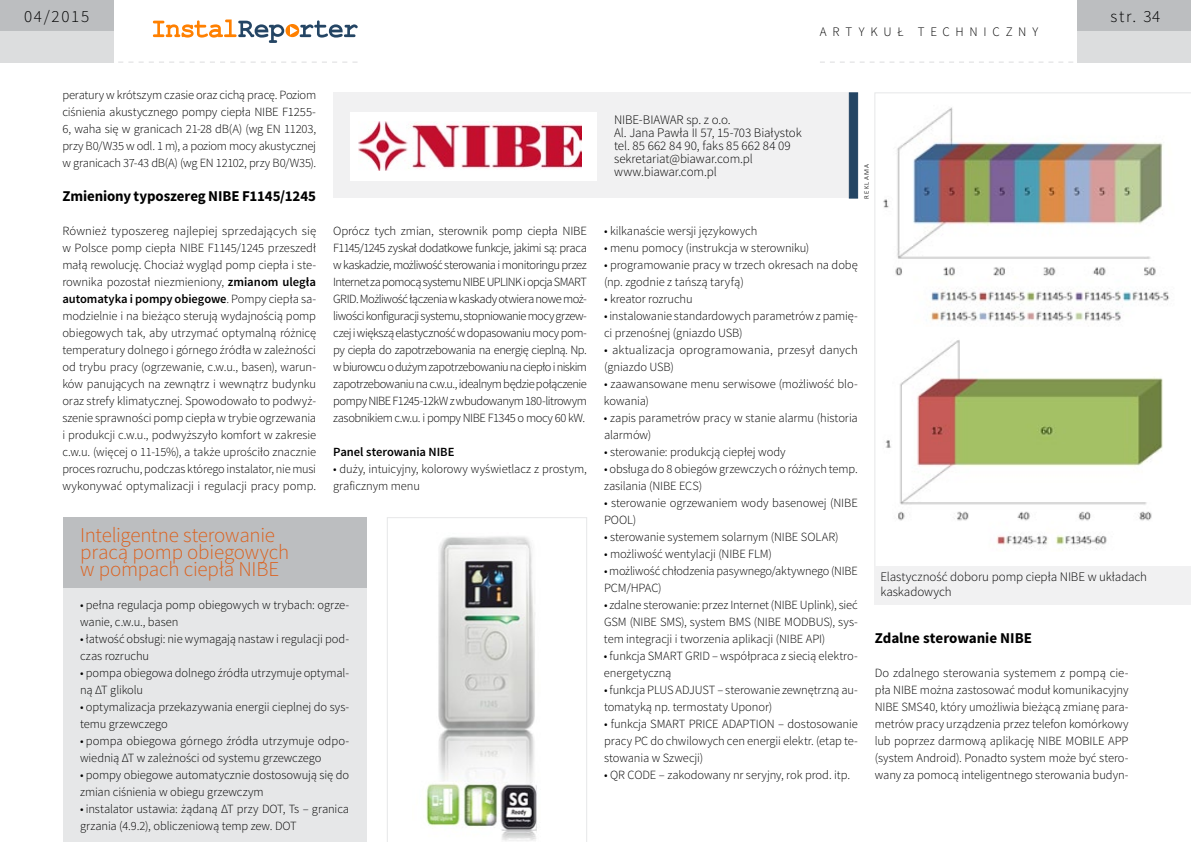
<style>
.page{position:relative;width:1191px;height:842px;background:#fff}
.page>*{position:absolute;margin:0;border:0;box-sizing:border-box;transform-origin:0 0}
.t1{font:300 21px/17px "Source Sans Pro";letter-spacing:-.01em;color:#dc611e}
.t2{font:300 17px "Source Sans Pro";letter-spacing:.1em;color:#000}
.t3{font:700 15px "Source Sans Pro";letter-spacing:-.005em;color:#000}
.t4{font:300 13px/13px "Source Sans Pro";letter-spacing:-.005em;color:#000}
.t5{font:300 13px "Source Sans Pro";letter-spacing:.44em;color:#000}
.t6{font:300 12.5px/17px "Source Sans Pro";letter-spacing:-.01em;color:#000}
.t7{font:600 12.5px "Source Sans Pro";letter-spacing:-.005em;color:#000}
.t8{font:300 7px "Calibri";letter-spacing:.16em;color:#000}
.s1{font-weight:600}
</style>
<div class="page">
<div style="left:1077px;top:0;width:114px;height:31px;background:#bcbec0"></div>
<div style="left:1077px;top:31px;width:114px;height:31px;background:#dcddde"></div>
<svg style="left:153px;top:20px;width:204px;height:23px"></svg>
<div style="left:0;top:0;width:113px;height:31px;background:#bcbec0"></div>
<div style="left:0;top:31px;width:113px;height:31px;background:#dcddde"></div>
<svg style="left:108px;top:62px;width:249px;height:1px"></svg>
<svg style="left:820px;top:62px;width:263px;height:1px"></svg>
<div style="left:63px;top:517px;width:303px;height:71px;background:#bcbec0"></div>
<div style="left:63px;top:588px;width:303px;height:254px;background:#e6e7e8"></div>
<svg style="left:874px;top:93px;width:317px;height:481px"></svg>
<svg style="left:387px;top:517px;width:200px;height:325px"></svg>
<div style="left:333px;top:93px;width:524px;height:105px;background:#f1f1f2"></div>
<div style="left:849px;top:93px;width:8px;height:105px;background:#244564;border:1px solid #244564"></div>
<div style="left:350px;top:112px;width:247px;height:68px;background:#fff"></div>
<img style="left:359px;top:122px;width:222px;height:48px">
<div style="left:874px;top:566px;width:316px;height:39px;background:#f1f1f2"></div>
<h2 class="t2" style="left:24px;top:6px;width:67px">04/2015</h2>
<h2 class="t2" style="left:1110px;top:6px;width:51px">str. 34</h2>
<p class="t5" style="left:820px;top:24px;width:220px">artykuł techniczny</p>
<p class="t6" style="left:62px;top:87px;width:255px;text-align:justify">peratury w krótszym czasie oraz cichą pracę. Poziom ciśnienia akustycznego pompy ciepła NIBE F1255- 6, waha się w granicach 21-28 dB(A) (wg EN 11203, przy B0/W35 w odl. 1 m), a poziom mocy akustycznej w granicach 37-43 dB(A) (wg EN 12102, przy B0/W35).</p>
<p class="t3" style="left:62px;top:187px;width:255px">Zmieniony typoszereg NIBE F1145/1245</p>
<p class="t6" style="left:62px;top:223px;width:255px;text-align:justify">Również typoszereg najlepiej sprzedających się w Polsce pomp ciepła NIBE F1145/1245 przeszedł małą rewolucję. Chociaż wygląd pomp ciepła i ste&shy;rownika pozostał niezmieniony, <span class="s1">zmianom uległa automatyka i pompy obiegowe</span>. Pompy ciepła sa&shy;modzielnie i na bieżąco sterują wydajnością pomp obiegowych tak, aby utrzymać optymalną różnicę temperatury dolnego i górnego źródła w zależności od trybu pracy (ogrzewanie, c.w.u., basen), warun&shy;ków panujących na zewnątrz i wewnątrz budynku oraz strefy klimatycznej. Spowodowało to podwyż&shy;szenie sprawności pomp ciepła w trybie ogrzewania i produkcji c.w.u., podwyższyło komfort w zakresie c.w.u. (więcej o 11-15%), a także uprościło znacznie proces rozruchu, podczas którego instalator, nie musi wykonywać optymalizacji i regulacji pracy pomp.</p>
<p class="t6" style="left:333px;top:223px;width:255px;text-align:justify">Oprócz tych zmian, sterownik pomp ciepła NIBE F1145/1245 zyskał dodatkowe funkcje, jakimi są: praca w kaskadzie, możliwość sterowania i monitoringu przez InternetzapomocąsystemuNIBEUPLINKiopcjaSMART GRID.Możliwośćłączeniawkaskadyotwieranowemoż&shy;liwości konfiguracji systemu, stopniowanie mocy grzew&shy;czej i większą elastyczność w dopasowaniu mocy pom&shy;py ciepła do zapotrzebowania na energię cieplną. Np. w biurowcu o dużym zapotrzebowaniu na ciepło i niskim zapotrzebowaniu na c.w.u., idealnym będzie połączenie pompy NIBE F1245-12kW z wbudowanym 180-litrowym zasobnikiem c.w.u. i pompy NIBE F1345 o mocy 60 kW.</p>
<p class="t7" style="left:333px;top:444px;width:123px">Panel sterowania NIBE</p>
<p class="t6" style="left:333px;top:461px;width:255px">• duży, intuicyjny, kolorowy wyświetlacz z prostym, graficznym menu</p>
<h1 class="t1" style="left:80px;top:527px;width:210px">Inteligentne sterowanie pracą pomp obiegowych w pompach ciepła NIBE</h1>
<p class="t6" style="left:80px;top:596px;width:271px">• pełna regulacja pomp obiegowych w trybach: ogrze&shy;wanie, c.w.u., basen</p>
<p class="t6" style="left:80px;top:630px;width:270px">• łatwość obsługi: nie wymagają nastaw i regulacji pod&shy;czas rozruchu</p>
<p class="t6" style="left:80px;top:664px;width:270px">• pompa obiegowa dolnego źródła utrzymuje optymal&shy;ną ∆T glikolu</p>
<p class="t6" style="left:80px;top:698px;width:271px">• optymalizacja przekazywania energii cieplnej do sys&shy;temu grzewczego</p>
<p class="t6" style="left:80px;top:732px;width:271px">• pompa obiegowa górnego źródła utrzymuje odpo&shy;wiednią ∆T w zależności od systemu grzewczego</p>
<p class="t6" style="left:80px;top:766px;width:271px">• pompy obiegowe automatycznie dostosowują się do zmian ciśnienia w obiegu grzewczym</p>
<p class="t6" style="left:80px;top:800px;width:270px">• instalator ustawia: żądaną ∆T przy DOT, Ts – granica grzania (4.9.2), obliczeniową temp zew. DOT</p>
<p class="t4" style="left:614px;top:114px;width:189px">NIBE-BIAWAR sp. z o.o.<br>Al. Jana Pawła II 57, 15-703 Białystok tel. 85 662 84 90, faks 85 662 84 09 sekretariat@biawar.com.pl www.biawar.com.pl</p>
<p class="t8" style="left:862px;top:199px;width:36px;rotate:-90deg">reklama</p>
<p class="t6" style="left:604px;top:223px;width:155px">• kilkanaście wersji językowych</p>
<p class="t6" style="left:604px;top:240px;width:207px">• menu pomocy (instrukcja w sterowniku)</p>
<p class="t6" style="left:604px;top:257px;width:255px">• programowanie pracy w trzech okresach na dobę (np. zgodnie z tańszą taryfą)</p>
<p class="t6" style="left:604px;top:291px;width:90px">• kreator rozruchu</p>
<p class="t6" style="left:604px;top:308px;width:255px">• instalowanie standardowych parametrów z pamię&shy;ci przenośnej (gniazdo USB)</p>
<p class="t6" style="left:604px;top:342px;width:255px">• aktualizacja oprogramowania, przesył danych (gniazdo USB)</p>
<p class="t6" style="left:604px;top:376px;width:255px">• zaawansowane menu serwisowe (możliwość blo&shy;kowania)</p>
<p class="t6" style="left:604px;top:410px;width:255px">• zapis parametrów pracy w stanie alarmu (historia alarmów)</p>
<p class="t6" style="left:604px;top:444px;width:183px">• sterowanie: produkcją ciepłej wody</p>
<p class="t6" style="left:604px;top:461px;width:255px">• obsługa do 8 obiegów grzewczych o różnych temp. zasilania (NIBE ECS)</p>
<p class="t6" style="left:604px;top:495px;width:255px">• sterowanie ogrzewaniem wody basenowej (NIBE<br>POOL)</p>
<p class="t6" style="left:604px;top:529px;width:236px">• sterowanie systemem solarnym (NIBE SOLAR)</p>
<p class="t6" style="left:604px;top:546px;width:169px">• możliwość wentylacji (NIBE FLM)</p>
<p class="t6" style="left:604px;top:563px;width:255px">• możliwość chłodzenia pasywnego/aktywnego (NIBE<br>PCM/HPAC)</p>
<p class="t6" style="left:604px;top:597px;width:255px;text-align:justify">• zdalne sterowanie: przez Internet (NIBE Uplink), sieć GSM (NIBE SMS), system BMS (NIBE MODBUS), sys&shy;tem integracji i tworzenia aplikacji (NIBE API)</p>
<p class="t6" style="left:604px;top:648px;width:255px">• funkcja SMART GRID – współpraca z siecią elektro&shy;energetyczną</p>
<p class="t6" style="left:604px;top:682px;width:255px">• funkcja PLUS ADJUST – sterowanie zewnętrzną au&shy;tomatyką np. termostaty Uponor)</p>
<p class="t6" style="left:604px;top:716px;width:255px;text-align:justify">• funkcja SMART PRICE ADAPTION – dostosowanie pracy PC do chwilowych cen energii elektr. (etap te&shy;stowania w Szwecji)</p>
<p class="t6" style="left:604px;top:767px;width:248px">• QR CODE – zakodowany nr seryjny, rok prod. itp.</p>
<p class="t4" style="left:880px;top:570px;width:268px;line-height:15px">Elastyczność doboru pomp ciepła NIBE w układach kaskadowych</p>
<p class="t3" style="left:874px;top:629px;width:159px">Zdalne sterowanie NIBE</p>
<p class="t6" style="left:874px;top:665px;width:255px;text-align:justify">Do zdalnego sterowania systemem z pompą cie&shy;pła NIBE można zastosować moduł komunikacyjny NIBE SMS40, który umożliwia bieżącą zmianę para&shy;metrów pracy urządzenia przez telefon komórkowy lub poprzez darmową aplikację NIBE MOBILE APP (system Android). Ponadto system może być stero&shy;wany za pomocą inteligentnego sterowania budyn-</p>
</div>
